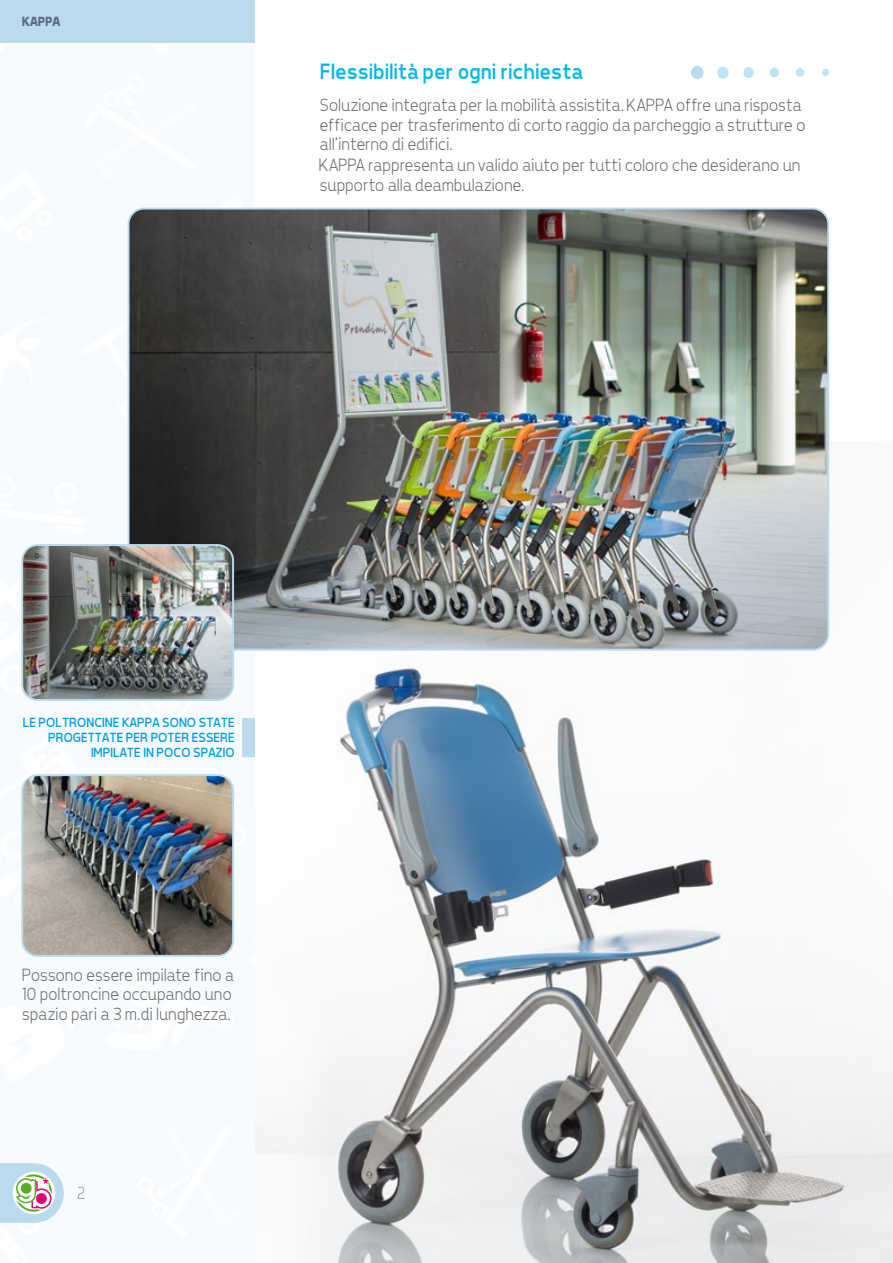
<style>
.page{position:relative;width:893px;height:1263px;background:#fff}
.page>*{position:absolute;margin:0;border:0;box-sizing:border-box;transform-origin:0 0}
.t1{font:22.5px "Tepeno Sans";color:#00b6e8}
.t2{font:300 18px/19.8px "Tepeno Sans";color:#646567}
.t3{font:300 18px "Tepeno Sans";color:#989191;scale:.9 1}
.t4{font:13.5px/15px "Tepeno Sans";color:#009ee0;text-align:right}
.t5{font:700 13.5px "Tepeno Sans";letter-spacing:-.02em;color:#5f6b89}
</style>
<div class="page">
<div style="left:0;top:0;width:255px;height:1263px;background:#f8fbfd"></div>
<svg style="left:127px;top:207px;width:128px;height:235px"></svg>
<div style="left:0;top:0;width:255px;height:43px;background:#badaed"></div>
<svg style="left:0;top:1163px;width:64px;height:60px"></svg>
<div style="left:822px;top:69px;width:7px;height:7px;background:#bde4f7;border-radius:50%"></div>
<div style="left:796px;top:68px;width:8px;height:9px;background:#bde4f7;border-radius:50%"></div>
<div style="left:769px;top:68px;width:10px;height:9px;background:#bde4f7;border-radius:50%"></div>
<div style="left:743px;top:67px;width:11px;height:11px;background:#bde4f7;border-radius:50%"></div>
<div style="left:717px;top:66px;width:12px;height:13px;background:#bde4f7;border-radius:50%"></div>
<div style="left:691px;top:66px;width:13px;height:13px;background:#badaed;border-radius:50%"></div>
<div style="left:242px;top:718px;width:14px;height:39px;background:#badaed"></div>
<img style="left:256px;top:441px;width:637px;height:822px">
<img style="left:129px;top:209px;width:699px;height:441px">
<img style="left:24px;top:545px;width:209px;height:153px">
<div style="left:21px;top:544px;width:213px;height:157px;border:2px solid #badaed;border-radius:16px"></div>
<img style="left:24px;top:777px;width:207px;height:177px">
<div style="left:21px;top:774px;width:213px;height:183px;border:2px solid #badaed;border-radius:16px"></div>
<p class="t5" style="left:21px;top:13px;width:40px">KAPPA</p>
<p class="t1" style="left:319px;top:58px;width:264px">Flessibilità per ogni richiesta</p>
<p class="t2" style="left:319px;top:95px;width:487px">Soluzione integrata per la mobilità assistita. KAPPA offre una risposta efficace per trasferimento di corto raggio da parcheggio a strutture o all’interno di edifici.<br>KAPPA rappresenta un valido aiuto per tutti coloro che desiderano un supporto alla deambulazione.</p>
<p class="t4" style="left:22px;top:715px;width:213px">LE POLTRONCINE KAPPA SONO STATE<br>PROGETTATE PER POTER ESSERE<br>IMPILATE IN POCO SPAZIO</p>
<p class="t2" style="left:21px;top:964px;width:213px;text-align:justify">Possono essere impilate fino a 10 poltroncine occupando uno spazio pari a 3 m.di lunghezza.</p>
<p class="t3" style="left:77px;top:1182px;width:10px">2</p>
</div>
